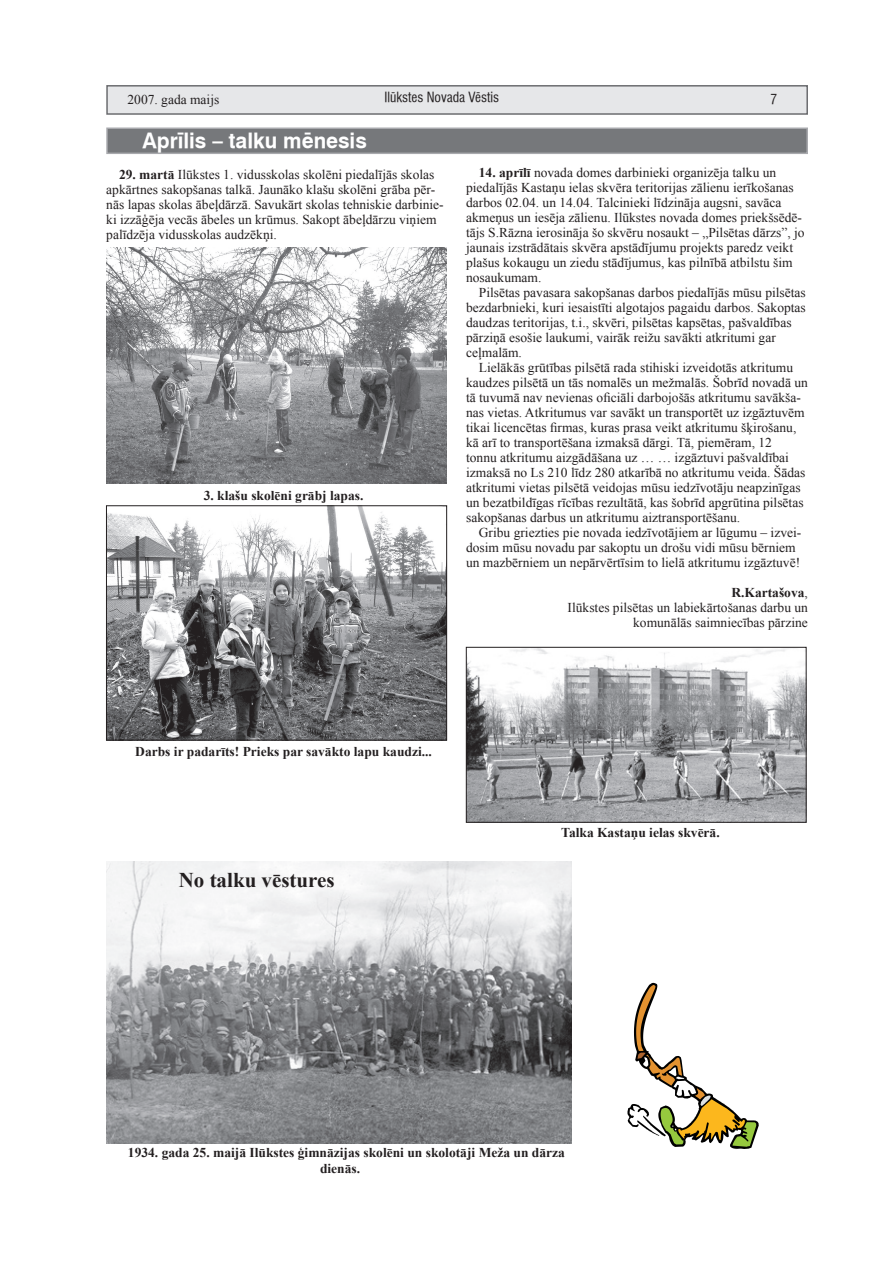
<style>
.page{position:relative;width:893px;height:1263px;background:#fff}
.page>*{position:absolute;margin:0;border:0;box-sizing:border-box;transform-origin:0 0}
.t1{font:700 21px "Swiss 721 TL";color:#fff}
.t2{font:700 21px "Times New Roman";color:#231f20}
.t3{font:13.5px/15px "Times New Roman";color:#231f20}
.t4{font:700 13.5px/16.2px "Times New Roman";color:#231f20}
.t5{font:condensed 13.5px "Swiss 721 TL Baltic";color:#231f20}
.s1{font-weight:700}
</style>
<div class="page">
<div style="left:107px;top:128px;width:700px;height:25px;background:#76787b"></div>
<div style="left:106px;top:128px;width:702px;height:26px;border:2px solid #a8a9ad"></div>
<img style="left:108px;top:508px;width:337px;height:230px">
<div style="left:106px;top:506px;width:341px;height:234px;border:1px solid #231f20"></div>
<img style="left:106px;top:862px;width:465px;height:282px">
<img style="left:468px;top:649px;width:336px;height:171px">
<div style="left:466px;top:647px;width:340px;height:175px;border:1px solid #231f20"></div>
<img style="left:106px;top:248px;width:340px;height:235px">
<div style="left:107px;top:86px;width:700px;height:28px;background:#e6e7e9"></div>
<div style="left:106px;top:85px;width:702px;height:30px;border:2px solid #6c6d70"></div>
<svg style="left:627px;top:983px;width:132px;height:166px"></svg>
<p class="t3" style="left:127px;top:91px;width:93px">2007. gada maijs</p>
<p class="t5" style="left:384px;top:89px;width:116px">Ilûkstes Novada Vçstis</p>
<p class="t5" style="left:770px;top:90px;width:8px">7</p>
<h1 class="t1" style="left:142px;top:127px;width:226px">Aprīlis – talku mēnesis</h1>
<p class="t3" style="left:106px;top:167px;width:339px;text-indent:13px"><span class="s1">29. martā</span> Ilūkstes 1. vidusskolas skolēni piedalījās skolas apkārtnes sakopšanas talkā. Jaunāko klašu skolēni grāba pēr&shy;nās lapas skolas ābeļdārzā. Savukārt skolas tehniskie darbinie&shy;ki izzāģēja vecās ābeles un krūmus. Sakopt ābeļdārzu viņiem palīdzēja vidusskolas audzēkņi.</p>
<p class="t4" style="left:204px;top:487px;width:161px">3. klašu skolēni grābj lapas.</p>
<p class="t3" style="left:466px;top:165px;width:340px;text-indent:13px"><span class="s1">14. aprīlī</span> novada domes darbinieki organizēja talku un piedalījās Kastaņu ielas skvēra teritorijas zālienu ierīkošanas darbos 02.04. un 14.04. Talcinieki līdzināja augsni, savāca akmeņus un iesēja zālienu. Ilūkstes novada domes priekšsēdē&shy;tājs S.Rāzna ierosināja šo skvēru nosaukt – „Pilsētas dārzs”, jo jaunais izstrādātais skvēra apstādījumu projekts paredz veikt plašus kokaugu un ziedu stādījumus, kas pilnībā atbilstu šim nosaukumam.</p>
<p class="t3" style="left:466px;top:285px;width:341px;text-indent:13px">Pilsētas pavasara sakopšanas darbos piedalījās mūsu pilsētas bezdarbnieki, kuri iesaistīti algotajos pagaidu darbos. Sakoptas daudzas teritorijas, t.i., skvēri, pilsētas kapsētas, pašvaldības pārziņā esošie laukumi, vairāk reižu savākti atkritumi gar ceļmalām.</p>
<p class="t3" style="left:466px;top:360px;width:343px;text-indent:13px">Lielākās grūtības pilsētā rada stihiski izveidotās atkritumu kaudzes pilsētā un tās nomalēs un mežmalās. Šobrīd novadā un tā tuvumā nav nevienas oficiāli darbojošās atkritumu savākša&shy;nas vietas. Atkritumus var savākt un transportēt uz izgāztuvēm tikai licencētas firmas, kuras prasa veikt atkritumu šķirošanu, kā arī to transportēšana izmaksā dārgi. Tā, piemēram, 12<br>tonnu atkritumu aizgādāšana uz … … izgāztuvi pašvaldībai izmaksā no Ls 210 līdz 280 atkarībā no atkritumu veida. Šādas atkritumi vietas pilsētā veidojas mūsu iedzīvotāju neapzinīgas un bezatbildīgas rīcības rezultātā, kas šobrīd apgrūtina pilsētas sakopšanas darbus un atkritumu aiztransportēšanu.</p>
<p class="t3" style="left:466px;top:525px;width:337px;text-indent:13px">Gribu griezties pie novada iedzīvotājiem ar lūgumu – izvei&shy;dosim mūsu novadu par sakoptu un drošu vidi mūsu bērniem un mazbērniem un nepārvērtīsim to lielā atkritumu izgāztuvē!</p>
<p class="t3" style="left:568px;top:585px;width:242px;text-align:right"><span class="s1">R.Kartašova</span>,<br>Ilūkstes pilsētas un labiekārtošanas darbu un komunālās saimniecības pārzine</p>
<p class="t4" style="left:135px;top:743px;width:298px">Darbs ir padarīts! Prieks par savākto lapu kaudzi...</p>
<h1 class="t2" style="left:179px;top:865px;width:157px">No talku vēstures</h1>
<p class="t4" style="left:561px;top:824px;width:160px">Talka Kastaņu ielas skvērā.</p>
<p class="t4" style="left:320px;top:1144px;width:246px;text-indent:-192px">1934. gada 25. maijā Ilūkstes ģimnāzijas skolēni un skolotāji Meža un dārza dienās.</p>
</div>
